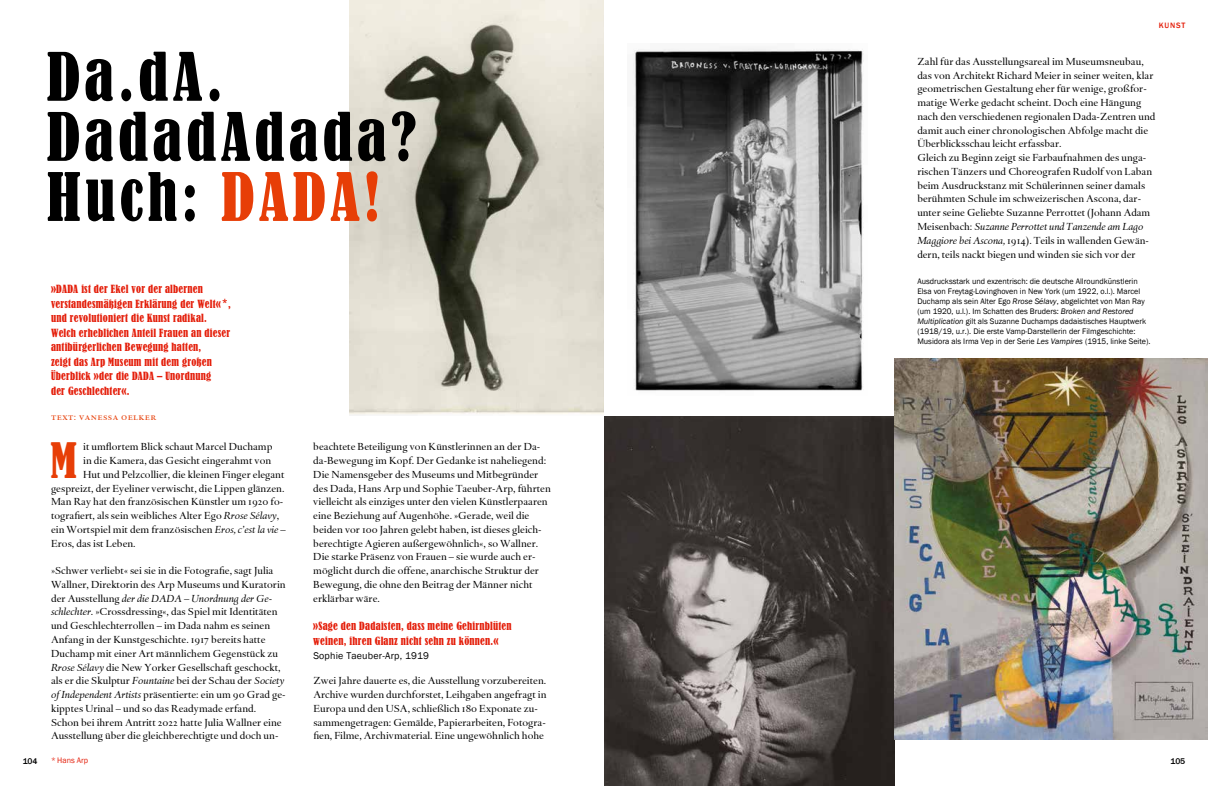
<style>
.page{position:relative;width:1208px;height:786px;background:#fff}
.page>*{position:absolute;margin:0;border:0;box-sizing:border-box;transform-origin:0 0}
.t1{font:condensed 62px/60px "Bernard MT Std";letter-spacing:.065em;color:#000}
.t2{font:condensed 45.4px "Bernard MT Std";color:#e73e07}
.t3{font:10.5px/13.8px "Haarlemmer";color:#000}
.t4{font:condensed 10.5px/14.5px "Bernard MT Std";letter-spacing:.02em;color:#e41e0a}
.t5{font:10px "Franklin Gothic";letter-spacing:.02em;color:#000}
.t6{font:9.8px "Haarlemmer MT Regular SC";letter-spacing:.05em;color:#e73e07}
.t7{font:500 8.5px "Franklin Gothic";color:#000}
.t8{font:8.2px/10px "Franklin Gothic";color:#000}
.t9{font:8.2px "Franklin Gothic";color:#e41e0a}
.t10{font:500 8px "Franklin Gothic";letter-spacing:.1em;color:#e41e0a}
.s1{color:#e73e07}
.s2{font-family:"Haarlemmer MT Regular Os F"}
.s3{font-style:italic}
</style>
<div class="page">
<img style="left:350px;top:0;width:254px;height:415px">
<img style="left:604px;top:416px;width:290px;height:369px">
<img style="left:894px;top:358px;width:314px;height:381px">
<img style="left:632px;top:48px;width:232px;height:343px">
<h1 class="t1" style="left:47px;top:46px;width:371px">Da.dA.<br>DadadAdada?<br>Huch: <span class="s1">DADA!</span></h1>
<p class="t4" style="left:51px;top:281px;width:181px">»DADA ist der Ekel vor der albernen verstandesmäßigen Erklärung der Welt«<sup>*</sup>, und revolutioniert die Kunst radikal.<br>Welch erheblichen Anteil Frauen an dieser antibürgerlichen Bewegung hatten,<br>zeigt das Arp Museum mit dem großen Überblick »der die DADA – Unordnung<br>der Geschlechter«.</p>
<p class="t6" style="left:51px;top:410px;width:107px">text: vanessa oelker</p>
<h2 class="t2" style="left:50px;top:432px;width:28px">M</h2>
<p class="t3" style="left:83px;top:440px;width:191px">it umflortem Blick schaut Marcel Duchamp</p>
<p class="t3" style="left:83px;top:453px;width:189px">in die Kamera, das Gesicht eingerahmt von</p>
<p class="t3" style="left:83px;top:467px;width:203px">Hut und Pelzcollier, die kleinen Finger elegant</p>
<p class="t3" style="left:51px;top:481px;width:235px">gespreizt, der Eyeliner verwischt, die Lippen glänzen.</p>
<p class="t3" style="left:51px;top:495px;width:234px">Man Ray hat den französischen Künstler um <span class="s2">1920</span> fo-</p>
<p class="t3" style="left:51px;top:508px;width:230px">tografiert, als sein weibliches Alter Ego <span class="s3">Rrose Sélavy</span>,</p>
<p class="t3" style="left:51px;top:522px;width:236px">ein Wortspiel mit dem französischen <span class="s3">Eros, c’est la vie</span> –</p>
<p class="t3" style="left:51px;top:536px;width:86px">Eros, das ist Leben.</p>
<p class="t3" style="left:51px;top:563px;width:236px">»Schwer verliebt« sei sie in die Fotografie, sagt Julia Wallner, Direktorin des Arp Museums und Kuratorin der Ausstellung <span class="s3">der die DADA – Unordnung der Ge&shy;schlechter</span>. »Crossdressing«, das Spiel mit Identitäten und Geschlechterrollen – im Dada nahm es seinen Anfang in der Kunstgeschichte. <span class="s2">1917</span> bereits hatte Duchamp mit einer Art männlichem Gegenstück zu <span class="s3">Rrose Sélavy</span> die New Yorker Gesellschaft geschockt, als er die Skulptur <span class="s3">Fountaine</span> bei der Schau der <span class="s3">Society of Independent Artists</span> präsentierte: ein um <span class="s2">90</span> Grad ge&shy;kipptes Urinal – und so das Readymade erfand.<br>Schon bei ihrem Antritt <span class="s2">2022</span> hatte Julia Wallner eine Ausstellung über die gleichberechtigte und doch un-</p>
<p class="t3" style="left:313px;top:440px;width:239px">beachtete Beteiligung von Künstlerinnen an der Da&shy;da-Bewegung im Kopf. Der Gedanke ist naheliegend:<br>Die Namensgeber des Museums und Mitbegründer des Dada, Hans Arp und Sophie Taeuber-Arp, führten vielleicht als einziges unter den vielen Künstlerpaaren eine Beziehung auf Augenhöhe. »Gerade, weil die beiden vor <span class="s2">100</span> Jahren gelebt haben, ist dieses gleich&shy;berechtigte Agieren außergewöhnlich«, so Wallner.<br>Die starke Präsenz von Frauen – sie wurde auch er&shy;möglicht durch die offene, anarchische Struktur der Bewegung, die ohne den Beitrag der Männer nicht erklärbar wäre.</p>
<p class="t4" style="left:313px;top:618px;width:200px">»Sage den Dadaisten, dass meine Gehirnblüten weinen, ihren Glanz nicht sehn zu können.«</p>
<p class="t5" style="left:313px;top:649px;width:117px">Sophie Taeuber-Arp, 1919</p>
<p class="t3" style="left:313px;top:673px;width:235px">Zwei Jahre dauerte es, die Ausstellung vorzubereiten.<br>Archive wurden durchforstet, Leihgaben angefragt in Europa und den USA, schließlich <span class="s2">180</span> Exponate zu&shy;sammengetragen: Gemälde, Papierarbeiten, Fotogra&shy;fien, Filme, Archivmaterial. Eine ungewöhnlich hohe</p>
<p class="t10" style="left:1158px;top:21px;width:28px">KUNST</p>
<p class="t3" style="left:917px;top:55px;width:240px">Zahl für das Ausstellungsareal im Museumsneubau, das von Architekt Richard Meier in seiner weiten, klar geometrischen Gestaltung eher für wenige, großfor&shy;matige Werke gedacht scheint. Doch eine Hängung nach den verschiedenen regionalen Dada-Zentren und damit auch einer chronologischen Abfolge macht die Überblicksschau leicht erfassbar.<br>Gleich zu Beginn zeigt sie Farbaufnahmen des unga&shy;rischen Tänzers und Choreografen Rudolf von Laban beim Ausdruckstanz mit Schülerinnen seiner damals berühmten Schule im schweizerischen Ascona, dar&shy;unter seine Geliebte Suzanne Perrottet (Johann Adam Meisenbach: <span class="s3">Suzanne Perrottet und Tanzende am Lago Maggiore bei Ascona,</span> <span class="s2">1914</span>). Teils in wallenden Gewän&shy;dern, teils nackt biegen und winden sie sich vor der</p>
<p class="t8" style="left:917px;top:276px;width:235px">Ausdrucksstark und exzentrisch: die deutsche Allroundkünstlerin Elsa von Freytag-Lovinghoven in New York (um 1922, o.l.). Marcel Duchamp als sein Alter Ego <span class="s3">Rrose Sélavy</span>, abgelichtet von Man Ray (um 1920, u.l.). Im Schatten des Bruders: <span class="s3">Broken and Restored Multiplication</span> gilt als Suzanne Duchamps dadaistisches Hauptwerk (1918/19, u.r.). Die erste Vamp-Darstellerin der Filmgeschichte:<br>Musidora als Irma Vep in der Serie <span class="s3">Les Vampires</span> (1915, linke Seite).</p>
<p class="t9" style="left:51px;top:755px;width:39px">* Hans Arp</p>
<p class="t7" style="left:23px;top:755px;width:16px">104</p>
<p class="t7" style="left:1170px;top:755px;width:16px">105</p>
</div>
